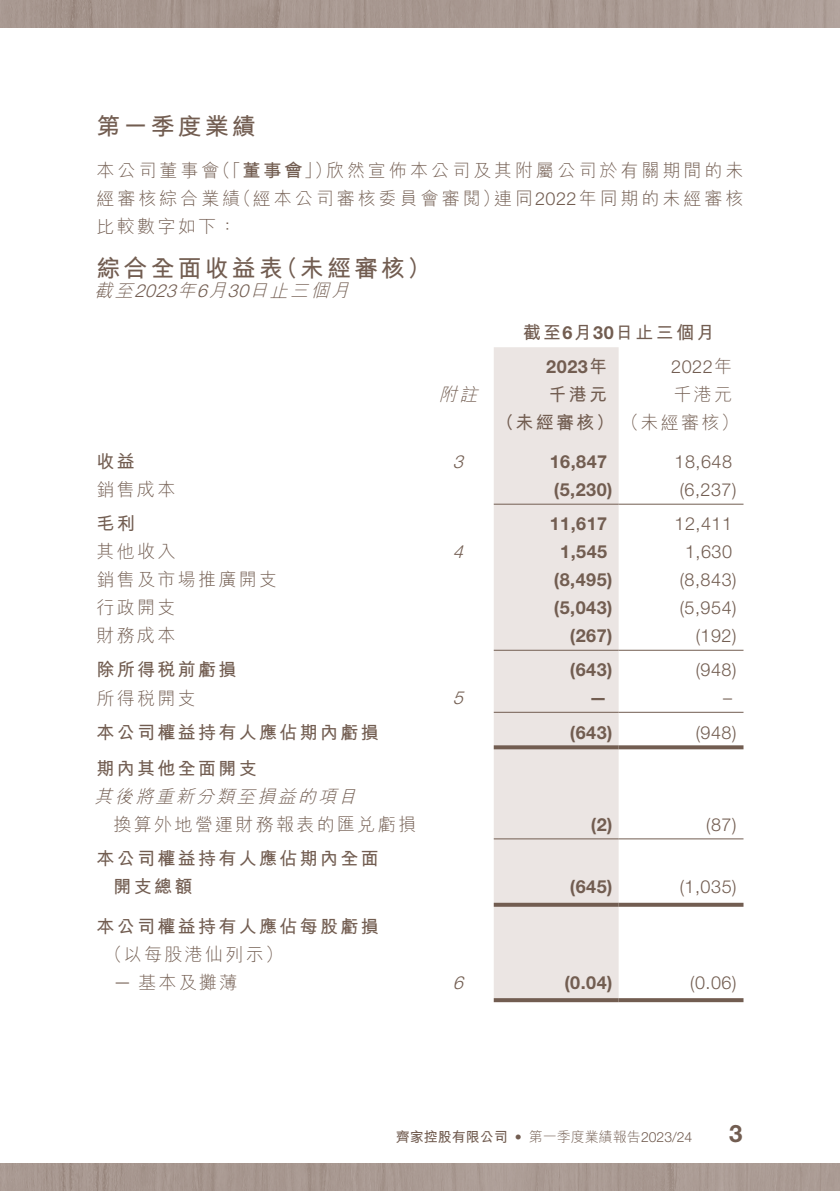
<style>
.page{position:relative;width:840px;height:1191px;background:#fff}
.page>*{position:absolute;margin:0;border:0;box-sizing:border-box;transform-origin:0 0}
.t1{font:700 24px "M Hei HK";letter-spacing:.13em;color:#725d51}
.t2{font:700 24px "Helvetica Neue LT Std";color:#725d51}
.t3{font:300 18px/28px "M Hei HK";letter-spacing:.13em;color:#725d51;text-align:justify}
.t4{font:700 18px/28px "M Hei HK";letter-spacing:.13em;color:#725d51}
.t5{font:300 18px "Helvetica Neue LT Std";letter-spacing:.03em;color:#725d51}
.t6{font:700 18px "Helvetica Neue LT Std";letter-spacing:.03em;color:#725d51}
.t7{font:italic 300 18px "M Hei HK";color:#725d51}
.t8{font:italic 300 18px "Helvetica Neue LT Std";color:#725d51}
.t9{font:700 14px "M Hei HK";color:#725d51}
.s1{font-weight:700}
.s2{font-family:"Helvetica Neue LT Std"}
.s3{font-family:"M Hei HK"}
.s4{font-family:"Helvetica Neue LT Std";font-weight:300}
.s5{font-weight:300}
</style>
<div class="page">
<img style="left:0;top:0;width:839px;height:1191px">
<div style="left:0;top:28px;width:839px;height:1134px;background:#fff"></div>
<div style="left:493px;top:347px;width:125px;height:651px;background:#ebe5e3"></div>
<hr style="left:493px;top:503px;width:125px;height:1px;background:#725d51">
<hr style="left:618px;top:503px;width:125px;height:1px;background:#725d51">
<hr style="left:493px;top:650px;width:125px;height:1px;background:#725d51">
<hr style="left:618px;top:650px;width:125px;height:1px;background:#725d51">
<hr style="left:493px;top:712px;width:125px;height:1px;background:#725d51">
<hr style="left:618px;top:712px;width:125px;height:1px;background:#725d51">
<svg style="left:493px;top:745px;width:125px;height:4px"></svg>
<svg style="left:618px;top:745px;width:125px;height:4px"></svg>
<hr style="left:493px;top:838px;width:125px;height:1px;background:#725d51">
<hr style="left:618px;top:838px;width:125px;height:1px;background:#725d51">
<svg style="left:493px;top:902px;width:125px;height:4px"></svg>
<svg style="left:618px;top:902px;width:125px;height:4px"></svg>
<svg style="left:493px;top:998px;width:125px;height:4px"></svg>
<svg style="left:618px;top:998px;width:125px;height:4px"></svg>
<h1 class="t1" style="left:96px;top:109px;width:161px">第一季度業績</h1>
<p class="t3" style="left:96px;top:156px;width:648px">本公司董事會（「<span class="s1">董事會</span>」）欣然宣佈本公司及其附屬公司於有關期間的未經審核綜合業績（經本公司審核委員會審閱）連同<span class="s2">2022</span>年同期的未經審核比較數字如下：</p>
<h1 class="t1" style="left:96px;top:251px;width:336px">綜合全面收益表（未經審核）</h1>
<p class="t7" style="left:95px;top:281px;width:260px">截至<span class="s2">2023</span>年<span class="s2">6</span>月<span class="s2">30</span>日止三個月</p>
<p class="t4" style="left:522px;top:317px;width:193px">截至<span class="s2">6</span>月<span class="s2">30</span>日止三個月</p>
<p class="t6" style="left:546px;top:355px;width:62px">2023<span class="s3">年</span></p>
<p class="t5" style="left:670px;top:355px;width:62px">2022<span class="s3">年</span></p>
<p class="t7" style="left:438px;top:385px;width:45px">附註</p>
<p class="t4" style="left:548px;top:379px;width:60px">千港元</p>
<p class="t3" style="left:496px;top:380px;width:244px;text-indent:177px">千港元<span class="s1">（未經審核）</span>（未經審核）</p>
<p class="t4" style="left:96px;top:446px;width:40px">收益</p>
<p class="t8" style="left:452px;top:451px;width:17px">3</p>
<p class="t6" style="left:549px;top:451px;width:59px">16,847</p>
<p class="t5" style="left:674px;top:451px;width:59px">18,648</p>
<p class="t3" style="left:96px;top:475px;width:80px">銷售成本</p>
<p class="t6" style="left:553px;top:479px;width:60px">(5,230)</p>
<p class="t5" style="left:679px;top:479px;width:58px">(6,237)</p>
<p class="t4" style="left:96px;top:508px;width:40px">毛利</p>
<p class="t6" style="left:549px;top:513px;width:59px">11,617</p>
<p class="t5" style="left:674px;top:513px;width:59px">12,411</p>
<p class="t3" style="left:96px;top:537px;width:80px">其他收入</p>
<p class="t8" style="left:452px;top:541px;width:17px">4</p>
<p class="t6" style="left:560px;top:541px;width:49px">1,545</p>
<p class="t5" style="left:684px;top:541px;width:49px">1,630</p>
<p class="t3" style="left:96px;top:565px;width:182px">銷售及市場推廣開支</p>
<p class="t6" style="left:553px;top:569px;width:60px">(8,495)</p>
<p class="t5" style="left:679px;top:569px;width:58px">(8,843)</p>
<p class="t3" style="left:96px;top:593px;width:80px">行政開支</p>
<p class="t6" style="left:553px;top:597px;width:60px">(5,043)</p>
<p class="t5" style="left:679px;top:597px;width:58px">(5,954)</p>
<p class="t3" style="left:96px;top:621px;width:80px">財務成本</p>
<p class="t6" style="left:569px;top:625px;width:44px">(267)</p>
<p class="t5" style="left:695px;top:625px;width:42px">(192)</p>
<p class="t4" style="left:96px;top:654px;width:141px">除所得稅前虧損</p>
<p class="t6" style="left:569px;top:659px;width:44px">(643)</p>
<p class="t5" style="left:695px;top:659px;width:42px">(948)</p>
<p class="t3" style="left:96px;top:683px;width:101px">所得稅開支</p>
<p class="t8" style="left:452px;top:687px;width:17px">5</p>
<p class="t6" style="left:589px;top:686px;width:19px">—</p>
<p class="t5" style="left:722px;top:687px;width:10px">–</p>
<p class="t4" style="left:96px;top:716px;width:283px">本公司權益持有人應佔期內虧損</p>
<p class="t6" style="left:569px;top:721px;width:44px">(643)</p>
<p class="t5" style="left:695px;top:721px;width:42px">(948)</p>
<p class="t4" style="left:96px;top:753px;width:162px">期內其他全面開支</p>
<p class="t7" style="left:95px;top:787px;width:268px">其後將重新分類至損益的項目</p>
<p class="t3" style="left:113px;top:810px;width:304px">換算外地營運財務報表的匯兌虧損</p>
<p class="t6" style="left:590px;top:813px;width:23px">(2)</p>
<p class="t5" style="left:705px;top:813px;width:32px">(87)</p>
<p class="t4" style="left:113px;top:843px;width:266px;text-indent:-17px">本公司權益持有人應佔期內全面開支總額</p>
<p class="t6" style="left:569px;top:875px;width:44px">(645)</p>
<p class="t5" style="left:679px;top:875px;width:58px">(1,035)</p>
<p class="t4" style="left:96px;top:910px;width:283px">本公司權益持有人應佔每股虧損</p>
<p class="t3" style="left:104px;top:939px;width:180px">（以每股港仙列示）</p>
<p class="t3" style="left:113px;top:967px;width:125px"><span class="s2">—</span> 基本及攤薄</p>
<p class="t8" style="left:452px;top:971px;width:17px">6</p>
<p class="t6" style="left:564px;top:971px;width:50px">(0.04)</p>
<p class="t5" style="left:689px;top:971px;width:48px">(0.06)</p>
<p class="t9" style="left:395px;top:1127px;width:298px">齊家控股有限公司 <span class="s4">•</span> <span class="s5">第一季度業績報告</span><span class="s4">2023/24</span></p>
<h1 class="t2" style="left:729px;top:1118px;width:15px">3</h1>
</div>
